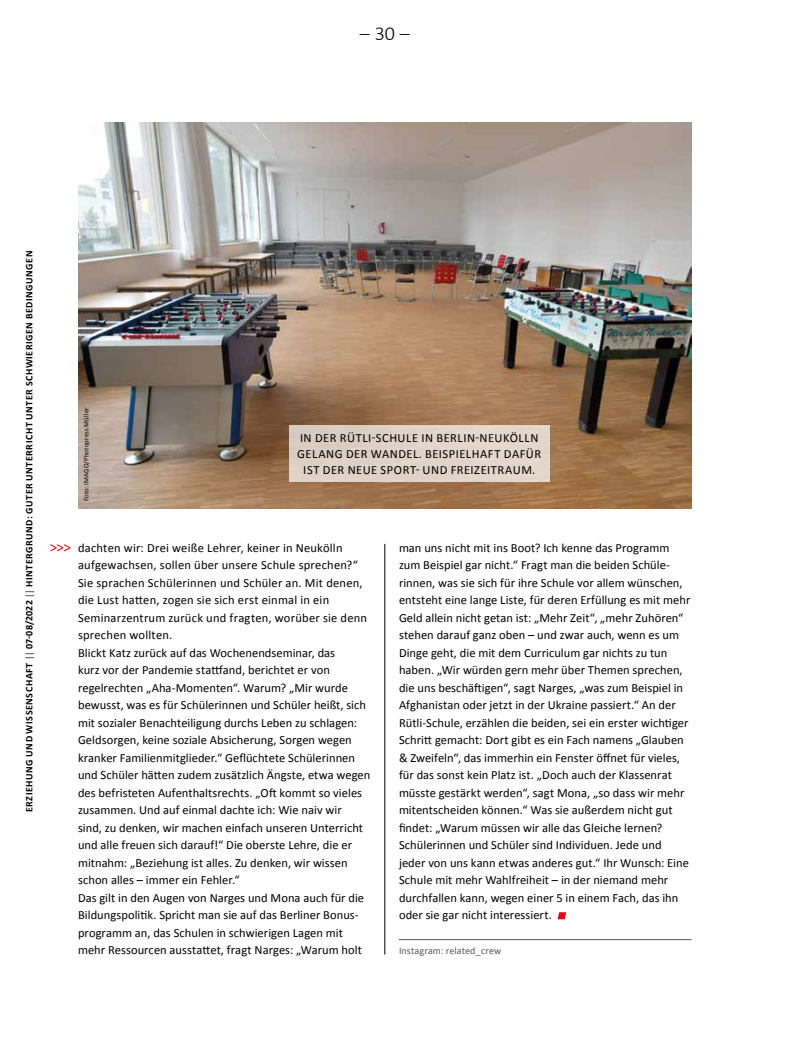
<style>
.page{position:relative;width:798px;height:1063px;background:#fff}
.page>*{position:absolute;margin:0;border:0;box-sizing:border-box;transform-origin:0 0}
.t1{font:300 20px "Calibri";color:#000}
.t2{font:12.5px/17.5px "Calibri";letter-spacing:.005em;color:#000}
.t3{font:12.5px/16.2px "Calibri";letter-spacing:.04em;color:#000;text-align:center}
.t4{font:700 10px "Calibri";letter-spacing:.055em;color:#000}
.t5{font:10px "Calibri";letter-spacing:.01em;color:#575756}
.t6{font:6.88px "Calibri";letter-spacing:.02em;color:#000}
.s1{color:#706f6f}
.s2{font-size:15px;color:#e30613}
</style>
<div class="page">
<hr style="left:384px;top:544px;width:1px;height:411px;background:#000">
<hr style="left:399px;top:939px;width:292px;height:1px;background:#575756">
<svg style="left:557px;top:912px;width:9px;height:7px"></svg>
<img style="left:78px;top:122px;width:613px;height:386px">
<div style="left:288px;top:425px;width:261px;height:57px;background:#e0d3c8"></div>
<h1 class="t1" style="left:359px;top:21px;width:52px">– 30 –</h1>
<p class="t4" style="left:23px;top:812px;width:563px;rotate:-90deg">ERZIEHUNG UND WISSENSCHAFT <span class="s1">||</span> 07-08/2022 <span class="s1">||</span> HINTERGRUND: GUTER UNTERRICHT UNTER SCHWIERIGEN BEDINGUNGEN</p>
<p class="t6" style="left:82px;top:501px;width:95px;rotate:-90deg">Foto: IMAGO/Photopress Müller</p>
<p class="t3" style="left:297px;top:429px;width:245px">IN DER RÜTLI-SCHULE IN BERLIN-NEUKÖLLN<br>GELANG DER WANDEL. BEISPIELHAFT DAFÜR<br>IST DER NEUE SPORT- UND FREIZEITRAUM.</p>
<p class="t2" style="left:78px;top:539px;width:294px;text-indent:-28px"><span class="s2">&gt;&gt;&gt;</span> dachten wir: Drei weiße Lehrer, keiner in Neukölln aufgewachsen, sollen über unsere Schule sprechen?“ Sie sprachen Schülerinnen und Schüler an. Mit denen, die Lust hatten, zogen sie sich erst einmal in ein Seminarzentrum zurück und fragten, worüber sie denn sprechen wollten.<br>Blickt Katz zurück auf das Wochenendseminar, das<br>kurz vor der Pandemie stattfand, berichtet er von regelrechten „Aha-Momenten“. Warum? „Mir wurde bewusst, was es für Schülerinnen und Schüler heißt, sich mit sozialer Benachteiligung durchs Leben zu schlagen:<br>Geldsorgen, keine soziale Absicherung, Sorgen wegen kranker Familienmitglieder.“ Geflüchtete Schülerinnen und Schüler hätten zudem zusätzlich Ängste, etwa wegen des befristeten Aufenthaltsrechts. „Oft kommt so vieles zusammen. Und auf einmal dachte ich: Wie naiv wir<br>sind, zu denken, wir machen einfach unseren Unterricht und alle freuen sich darauf!“ Die oberste Lehre, die er mitnahm: „Beziehung ist alles. Zu denken, wir wissen schon alles – immer ein Fehler.“<br>Das gilt in den Augen von Narges und Mona auch für die Bildungspolitik. Spricht man sie auf das Berliner Bonus&shy;programm an, das Schulen in schwierigen Lagen mit mehr Ressourcen ausstattet, fragt Narges: „Warum holt</p>
<p class="t2" style="left:399px;top:539px;width:293px">man uns nicht mit ins Boot? Ich kenne das Programm zum Beispiel gar nicht.“ Fragt man die beiden Schüle&shy;rinnen, was sie sich für ihre Schule vor allem wünschen, entsteht eine lange Liste, für deren Erfüllung es mit mehr Geld allein nicht getan ist: „Mehr Zeit“, „mehr Zuhören“ stehen darauf ganz oben – und zwar auch, wenn es um Dinge geht, die mit dem Curriculum gar nichts zu tun haben. „Wir würden gern mehr über Themen sprechen, die uns beschäftigen“, sagt Narges, „was zum Beispiel in Afghanistan oder jetzt in der Ukraine passiert.“ An der Rütli-Schule, erzählen die beiden, sei ein erster wichtiger Schritt gemacht: Dort gibt es ein Fach namens „Glauben &amp; Zweifeln“, das immerhin ein Fenster öffnet für vieles, für das sonst kein Platz ist. „Doch auch der Klassenrat müsste gestärkt werden“, sagt Mona, „so dass wir mehr mitentscheiden können.“ Was sie außerdem nicht gut findet: „Warum müssen wir alle das Gleiche lernen?<br>Schülerinnen und Schüler sind Individuen. Jede und jeder von uns kann etwas anderes gut.“ Ihr Wunsch: Eine Schule mit mehr Wahlfreiheit – in der niemand mehr durchfallen kann, wegen einer 5 in einem Fach, das ihn oder sie gar nicht interessiert.</p>
<p class="t5" style="left:399px;top:944px;width:104px">Instagram: related_crew</p>
</div>
